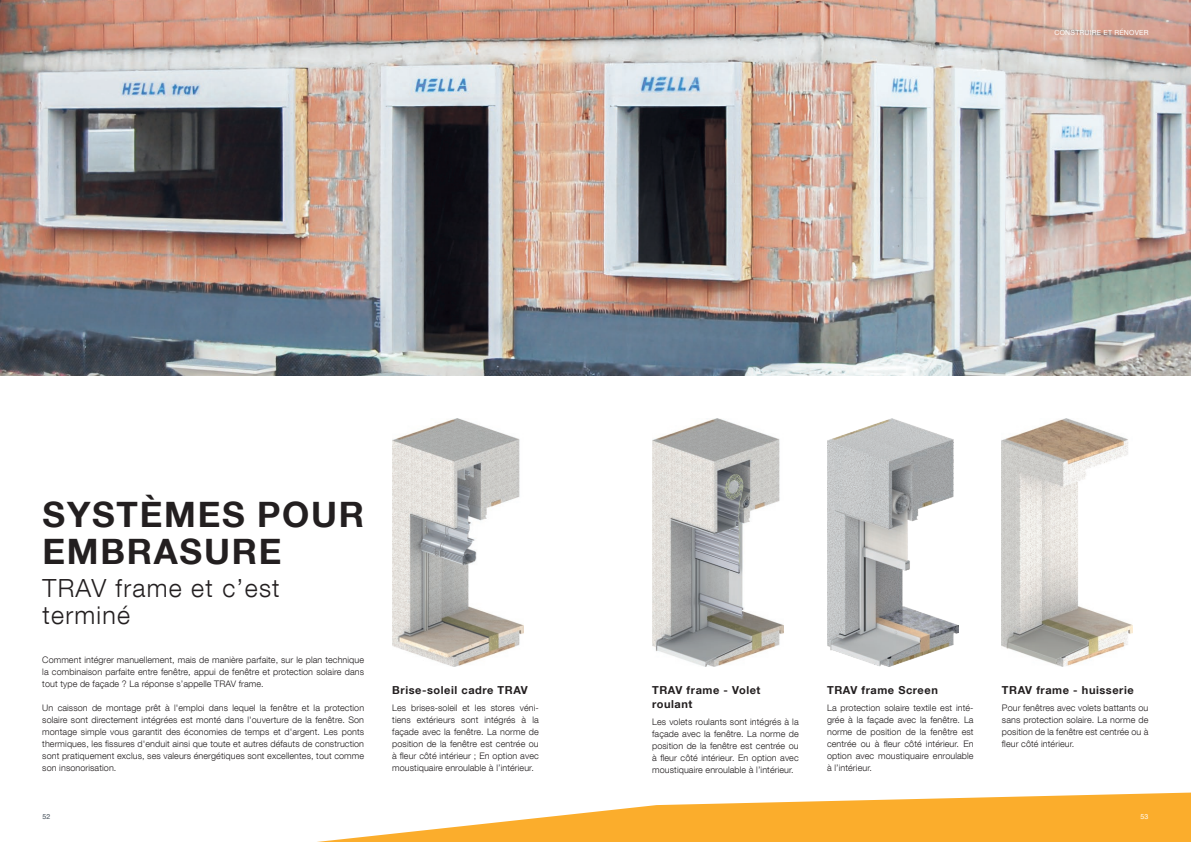
<style>
.page{position:relative;width:1191px;height:842px;background:#fff}
.page>*{position:absolute;margin:0;border:0;box-sizing:border-box;transform-origin:0 0}
.t1{font:700 35px/37px "Helvetica Neue LT Com";letter-spacing:.05em;color:#231f20}
.t2{font:300 25px/27px "Helvetica Neue LT Com";letter-spacing:.05em;color:#231f20}
.t3{font:700 11px/14px "Helvetica Neue LT Com";letter-spacing:.05em;color:#231f20}
.t4{font:300 9px/12px "Helvetica Neue LT Com";letter-spacing:.01em;color:#231f20;text-align:justify}
.t5{font:7px "Helvetica Neue LT Com";letter-spacing:.03em;color:#fff}
.t6{font:7px "Helvetica Neue LT Com";color:#3f4a54}
</style>
<div class="page">
<svg style="left:317px;top:792px;width:874px;height:50px;fill:#fbad2c"></svg>
<img style="left:0;top:0;width:1191px;height:376px">
<img style="left:392px;top:419px;width:131px;height:247px">
<img style="left:652px;top:419px;width:131px;height:247px">
<img style="left:827px;top:419px;width:131px;height:247px">
<img style="left:1002px;top:419px;width:130px;height:247px">
<p class="t5" style="left:1054px;top:29px;width:95px">CONSTRUIRE ET RÉNOVER</p>
<h1 class="t1" style="left:43px;top:495px;width:323px">SYSTÈMES POUR<br>EMBRASURE</h1>
<h2 class="t2" style="left:43px;top:574px;width:239px">TRAV frame et c’est terminé</h2>
<p class="t4" style="left:42px;top:653px;width:323px">Comment intégrer manuellement, mais de manière parfaite, sur le plan technique la combinaison parfaite entre fenêtre, appui de fenêtre et protection solaire dans tout type de façade ? La réponse s’appelle TRAV frame.</p>
<p class="t4" style="left:42px;top:701px;width:323px">Un caisson de montage prêt à l'emploi dans lequel la fenêtre et la protection solaire sont directement intégrées est monté dans l'ouverture de la fenêtre. Son montage simple vous garantit des économies de temps et d'argent. Les ponts thermiques, les fissures d'enduit ainsi que toute et autres défauts de construction sont pratiquement exclus, ses valeurs énergétiques sont excellentes, tout comme son insonorisation.</p>
<p class="t3" style="left:392px;top:682px;width:137px">Brise-soleil cadre TRAV</p>
<p class="t4" style="left:392px;top:702px;width:148px">Les brises-soleil et les stores véni&shy;tiens extérieurs sont intégrés à la façade avec la fenêtre. La norme de position de la fenêtre est centrée ou à fleur côté intérieur ; En option avec moustiquaire enroulable à l’intérieur.</p>
<p class="t3" style="left:652px;top:682px;width:110px">TRAV frame - Volet roulant</p>
<p class="t4" style="left:652px;top:716px;width:148px">Les volets roulants sont intégrés à la façade avec la fenêtre. La norme de position de la fenêtre est centrée ou à fleur côté intérieur. En option avec moustiquaire enroulable à l’intérieur.</p>
<p class="t3" style="left:827px;top:682px;width:112px">TRAV frame Screen</p>
<p class="t4" style="left:827px;top:702px;width:148px">La protection solaire textile est inté&shy;grée à la façade avec la fenêtre. La norme de position de la fenêtre est centrée ou à fleur côté intérieur. En option avec moustiquaire enroulable à l’intérieur.</p>
<p class="t3" style="left:1002px;top:682px;width:133px">TRAV frame - huisserie</p>
<p class="t4" style="left:1002px;top:702px;width:148px">Pour fenêtres avec volets battants ou sans protection solaire. La norme de position de la fenêtre est centrée ou à fleur côté intérieur.</p>
<p class="t6" style="left:43px;top:812px;width:9px">52</p>
<p class="t5" style="left:1140px;top:812px;width:10px">53</p>
</div>
